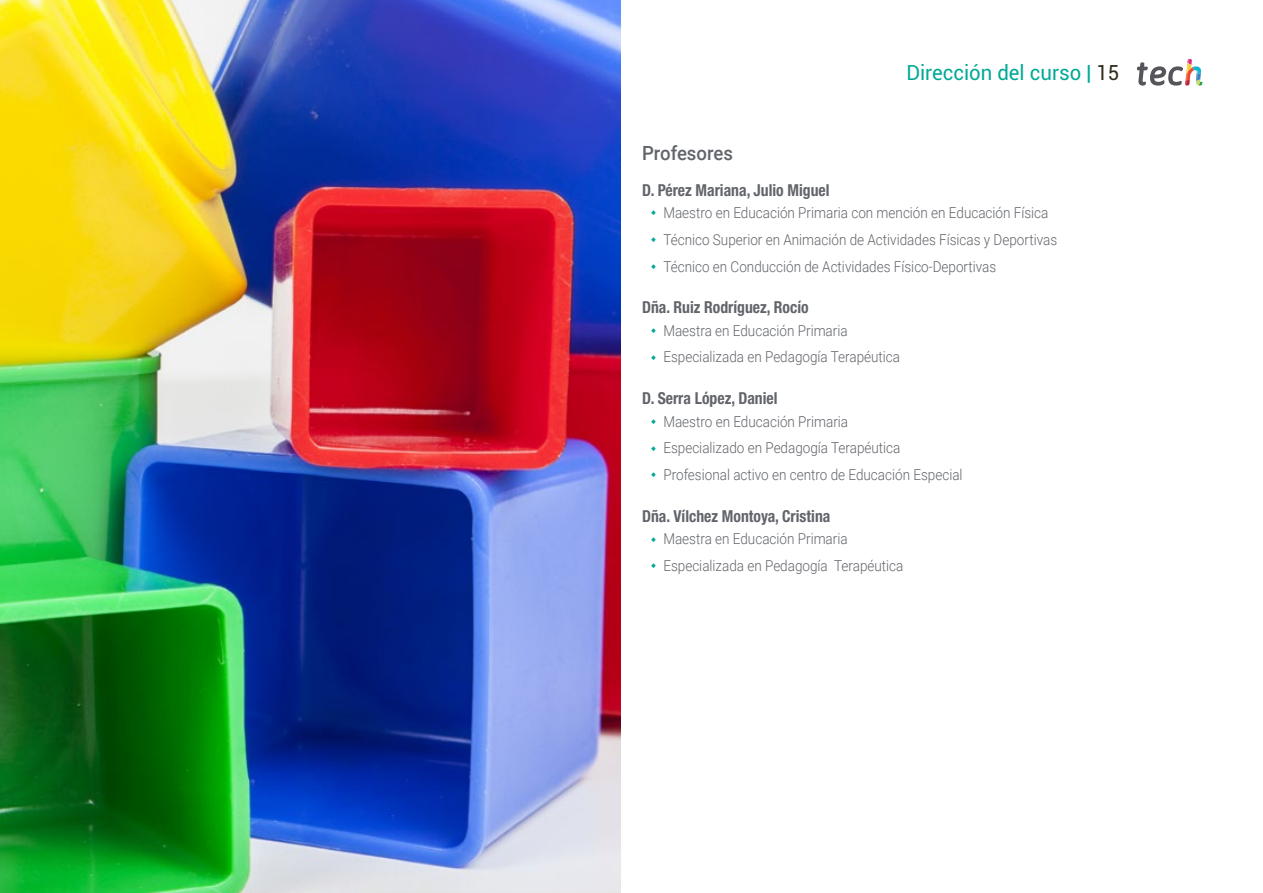
<style>
.page{position:relative;width:1263px;height:893px;background:#fff}
.page>*{position:absolute;margin:0;border:0;box-sizing:border-box;transform-origin:0 0}
.t1{font:21px "Roboto";color:#00a996}
.t2{font:500 19.5px "Roboto";color:#61646a;scale:.95 1}
.t3{font:700 condensed 16.5px "Helvetica Neue LT Std";color:#61646a;scale:.95 1}
.t4{font:300 15px/26.7px "Roboto";color:#61646a;scale:.9 1}
.s1{color:#312e20}
</style>
<div class="page">
<img style="left:0;top:0;width:621px;height:893px">
<svg style="left:1137px;top:59px;width:65px;height:27px"></svg>
<h1 class="t1" style="left:906px;top:57px;width:215px">Dirección del curso | <span class="s1">15</span></h1>
<h2 class="t2" style="left:642px;top:140px;width:97px">Profesores</h2>
<p class="t3" style="left:642px;top:180px;width:199px">D. Pérez Mariana, Julio Miguel</p>
<p class="t4" style="left:663px;top:199px;width:439px">Maestro en Educación Primaria con mención en Educación Física<br>Técnico Superior en Animación de Actividades Físicas y Deportivas<br>Técnico en Conducción de Actividades Físico-Deportivas</p>
<p class="t3" style="left:642px;top:297px;width:177px">Dña. Ruiz Rodríguez, Rocío</p>
<p class="t4" style="left:663px;top:316px;width:265px">Maestra en Educación Primaria<br>Especializada en Pedagogía Terapéutica</p>
<p class="t3" style="left:642px;top:388px;width:144px">D. Serra López, Daniel</p>
<p class="t4" style="left:663px;top:407px;width:334px">Maestro en Educación Primaria<br>Especializado en Pedagogía Terapéutica<br>Profesional activo en centro de Educación Especial</p>
<p class="t3" style="left:642px;top:506px;width:200px">Dña. Vílchez Montoya, Cristina</p>
<p class="t4" style="left:663px;top:525px;width:268px">Maestra en Educación Primaria<br>Especializada en Pedagogía Terapéutica</p>
</div>
